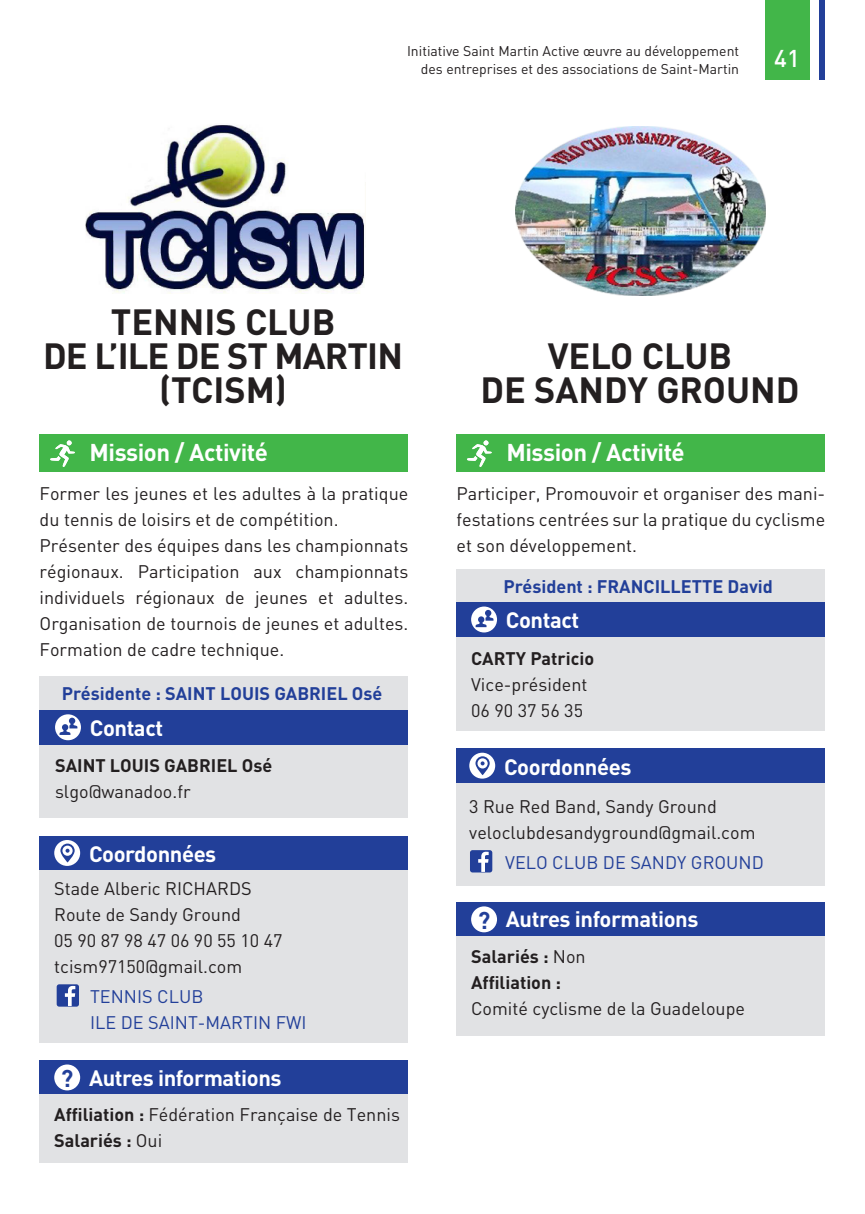
<style>
.page{position:relative;width:865px;height:1214px;background:#fff}
.page>*{position:absolute;margin:0;border:0;box-sizing:border-box;transform-origin:0 0}
.t1{font:700 36px/34px "DINOT";color:#231f20;text-align:center}
.t2{font:700 24px "DINOT";letter-spacing:-.02em;color:#fff}
.t3{font:500 24px "DINOT";color:#fff}
.t4{font:700 22px "DINOT";letter-spacing:-.02em;color:#fff}
.t5{font:18px/26px "DINOT";color:#231f20}
.t6{font:700 18px "DINOT";color:#223f99}
.t7{font:700 18px/26px "DINOT";color:#231f20}
.t8{font:18px/26px "DINOT";color:#223f99}
.t9{font:14px/18px "DINOT";color:#231f20;text-align:right}
.s1{font-size:24px;color:#223f99}
.s2{font-weight:700}
.s3{font-weight:400}
</style>
<div class="page">
<div style="left:456px;top:434px;width:369px;height:38px;background:#42b649"></div>
<div style="left:40px;top:434px;width:368px;height:38px;background:#42b649"></div>
<div style="left:765px;top:0;width:44px;height:79px;background:#42b649"></div>
<div style="left:819px;top:0;width:6px;height:79px;background:#223f99"></div>
<svg style="left:50px;top:440px;width:25px;height:27px"></svg>
<svg style="left:467px;top:440px;width:24px;height:27px"></svg>
<div style="left:40px;top:1060px;width:368px;height:34px;background:#223f99"></div>
<div style="left:54px;top:1064px;width:26px;height:26px;background:#fff;border-radius:50%"></div>
<div style="left:40px;top:1094px;width:368px;height:68px;background:#e1e2e4"></div>
<div style="left:456px;top:902px;width:369px;height:34px;background:#223f99"></div>
<div style="left:471px;top:906px;width:26px;height:26px;background:#fff;border-radius:50%"></div>
<div style="left:456px;top:936px;width:369px;height:99px;background:#e1e2e4"></div>
<div style="left:40px;top:676px;width:368px;height:142px;background:#e1e2e4"></div>
<div style="left:40px;top:710px;width:368px;height:34px;background:#223f99"></div>
<svg style="left:55px;top:714px;width:26px;height:26px"></svg>
<svg style="left:59px;top:717px;width:18px;height:17px"></svg>
<div style="left:456px;top:568px;width:369px;height:162px;background:#e1e2e4"></div>
<div style="left:456px;top:602px;width:369px;height:34px;background:#223f99"></div>
<svg style="left:471px;top:606px;width:26px;height:26px"></svg>
<svg style="left:475px;top:610px;width:18px;height:17px"></svg>
<div style="left:456px;top:748px;width:369px;height:34px;background:#223f99"></div>
<div style="left:469px;top:752px;width:26px;height:26px;background:#fff;border-radius:50%"></div>
<svg style="left:475px;top:756px;width:14px;height:19px"></svg>
<svg style="left:477px;top:758px;width:10px;height:10px"></svg>
<svg style="left:480px;top:761px;width:4px;height:4px"></svg>
<div style="left:456px;top:782px;width:369px;height:103px;background:#e1e2e4"></div>
<div style="left:40px;top:836px;width:368px;height:34px;background:#223f99"></div>
<div style="left:54px;top:839px;width:26px;height:26px;background:#fff;border-radius:50%"></div>
<svg style="left:60px;top:843px;width:15px;height:19px"></svg>
<svg style="left:62px;top:845px;width:11px;height:10px"></svg>
<svg style="left:66px;top:848px;width:4px;height:4px"></svg>
<div style="left:40px;top:870px;width:368px;height:172px;background:#e1e2e4"></div>
<div style="left:470px;top:850px;width:22px;height:22px;background:#223f99;border-radius:3px"></div>
<svg style="left:478px;top:851px;width:10px;height:20px"></svg>
<div style="left:57px;top:984px;width:22px;height:22px;background:#223f99;border-radius:3px"></div>
<svg style="left:65px;top:985px;width:10px;height:20px"></svg>
<img style="left:86px;top:125px;width:279px;height:169px">
<img style="left:515px;top:126px;width:250px;height:170px">
<p class="t9" style="left:407px;top:42px;width:334px">Initiative Saint Martin Active œuvre au développement des entreprises et des associations de Saint-Martin</p>
<h2 class="t3" style="left:774px;top:43px;width:27px">41</h2>
<h1 class="t1" style="left:43px;top:304px;width:361px">TENNIS CLUB<br>DE L’ILE DE ST MARTIN (TCISM)</h1>
<h2 class="t2" style="left:90px;top:437px;width:180px">Mission / Activité</h2>
<h1 class="t1" style="left:480px;top:338px;width:321px">VELO CLUB<br>DE SANDY GROUND</h1>
<h2 class="t2" style="left:506px;top:437px;width:180px">Mission / Activité</h2>
<p class="t5" style="left:40px;top:480px;width:370px">Former les jeunes et les adultes à la pratique du tennis de loisirs et de compétition.<br>Présenter des équipes dans les championnats régionaux. Participation aux championnats individuels régionaux de jeunes et adultes.<br>Organisation de tournois de jeunes et adultes.<br>Formation de cadre technique.</p>
<p class="t6" style="left:62px;top:682px;width:322px">Présidente : SAINT LOUIS GABRIEL Osé</p>
<p class="t4" style="left:90px;top:713px;width:75px">Contact</p>
<p class="t7" style="left:55px;top:751px;width:219px">SAINT LOUIS GABRIEL Osé</p>
<p class="t5" style="left:55px;top:778px;width:137px">slgo@wanadoo.fr</p>
<p class="t4" style="left:89px;top:839px;width:129px">Coordonnées</p>
<p class="t5" style="left:54px;top:875px;width:230px">Stade Alberic RICHARDS<br>Route de Sandy Ground<br>05 90 87 98 47 06 90 55 10 47 tcism97150@gmail.com</p>
<p class="t8" style="left:90px;top:983px;width:218px">TENNIS CLUB<br>ILE DE SAINT-MARTIN FWI</p>
<p class="t4" style="left:61px;top:1063px;width:222px"><span class="s1">?</span> Autres informations</p>
<p class="t5" style="left:54px;top:1100px;width:347px"><span class="s2">Affiliation :</span> Fédération Française de Tennis<br><span class="s2">Salariés :</span> Oui</p>
<p class="t5" style="left:456px;top:480px;width:370px;text-align:justify">Participer, Promouvoir et organiser des mani&shy;festations centrées sur la pratique du cyclisme et son développement.</p>
<p class="t6" style="left:503px;top:574px;width:271px">Président : FRANCILLETTE David</p>
<p class="t4" style="left:506px;top:606px;width:75px">Contact</p>
<p class="t7" style="left:471px;top:645px;width:124px">CARTY Patricio</p>
<p class="t5" style="left:471px;top:671px;width:118px">Vice-président<br>06 90 37 56 35</p>
<p class="t4" style="left:504px;top:752px;width:129px">Coordonnées</p>
<p class="t5" style="left:469px;top:792px;width:288px">3 Rue Red Band, Sandy Ground veloclubdesandyground@gmail.com</p>
<p class="t8" style="left:505px;top:848px;width:260px">VELO CLUB DE SANDY GROUND</p>
<p class="t4" style="left:478px;top:904px;width:222px"><span class="s1">?</span> Autres informations</p>
<p class="t7" style="left:471px;top:942px;width:116px">Salariés : <span class="s3">Non<br></span>Affiliation :</p>
<p class="t5" style="left:471px;top:995px;width:275px">Comité cyclisme de la Guadeloupe</p>
</div>
